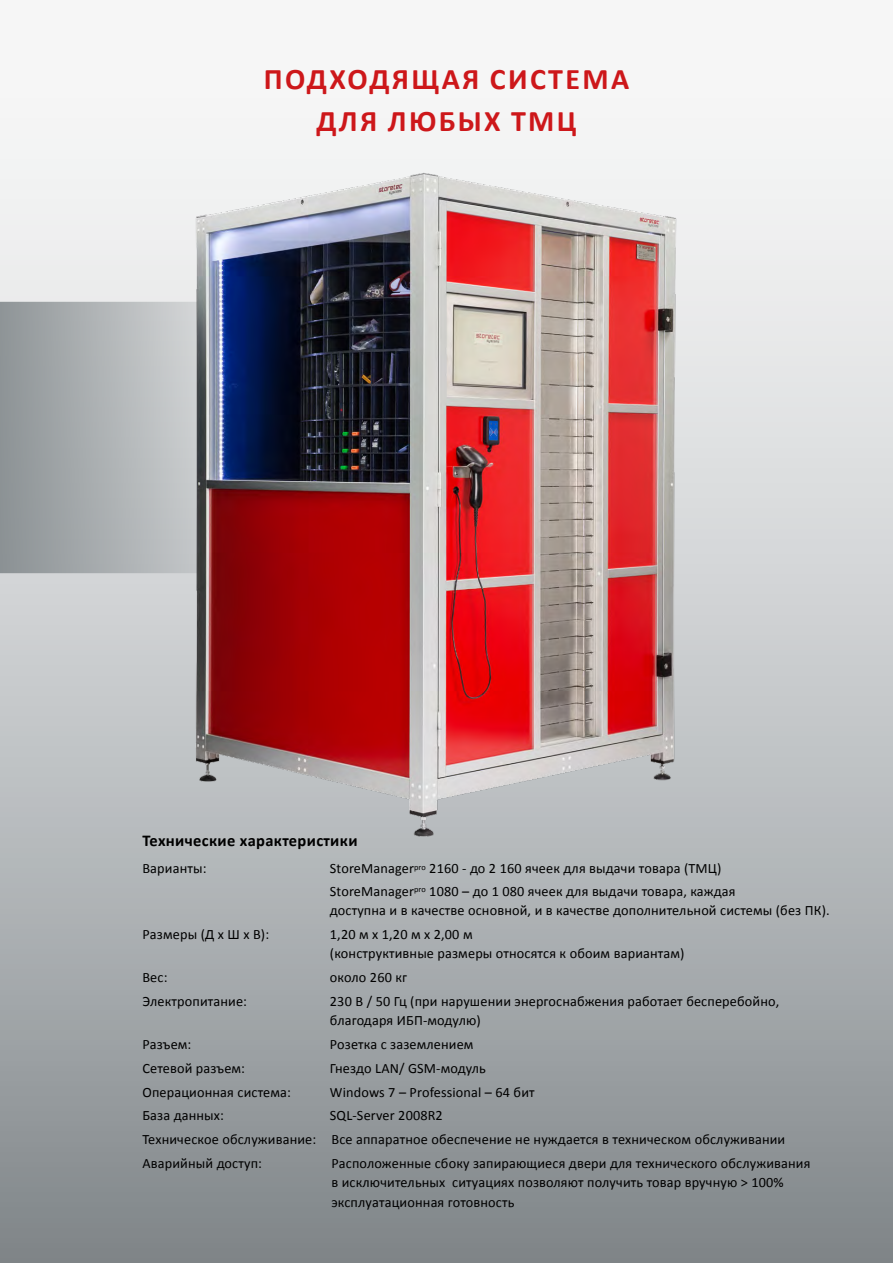
<style>
.page{position:relative;width:893px;height:1263px;background:#fff}
.page>*{position:absolute;margin:0;border:0;box-sizing:border-box;transform-origin:0 0}
.t1{font:700 30px/42px "Calibri";letter-spacing:.08em;color:#cd171a;text-align:center}
.t2{font:700 16.5px "Calibri";letter-spacing:.02em;color:#000}
.t3{font:14.25px/19.5px "Calibri";letter-spacing:.01em;color:#000}
</style>
<div class="page">
<div style="left:0;top:0;width:893px;height:1263px;background:linear-gradient(to bottom,#fff,#898f92)"></div>
<svg style="left:0;top:302px;width:170px;height:271px;background:#a7acae"></svg>
<img style="left:170px;top:138px;width:533px;height:720px">
<img style="left:884px;top:457px;width:9px;height:395px">
<h1 class="t1" style="left:264px;top:58px;width:367px">ПОДХОДЯЩАЯ СИСТЕМА<br>ДЛЯ ЛЮБЫХ ТМЦ</h1>
<p class="t2" style="left:142px;top:830px;width:217px">Технические характеристики</p>
<p class="t3" style="left:142px;top:859px;width:66px">Варианты:</p>
<p class="t3" style="left:330px;top:857px;width:407px;line-height:22.5px">StoreManager<sup>pro</sup> 2160 - до 2 160 ячеек для выдачи товара (ТМЦ)<br>StoreManager<sup>pro</sup> 1080 – до 1 080 ячеек для выдачи товара, каждая</p>
<p class="t3" style="left:330px;top:901px;width:501px">доступна и в качестве основной, и в качестве дополнительной системы (без ПК).</p>
<p class="t3" style="left:142px;top:924px;width:128px">Размеры (Д х Ш х В):</p>
<p class="t3" style="left:330px;top:924px;width:356px">1,20 м x 1,20 м x 2,00 м<br>(конструктивные размеры относятся к обоим вариантам)</p>
<p class="t3" style="left:142px;top:968px;width:27px">Вес:</p>
<p class="t3" style="left:330px;top:968px;width:79px">около 260 кг</p>
<p class="t3" style="left:142px;top:991px;width:106px">Электропитание:</p>
<p class="t3" style="left:330px;top:991px;width:451px">230 В / 50 Гц (при нарушении энергоснабжения работает бесперебойно, благодаря ИБП-модулю)</p>
<p class="t3" style="left:142px;top:1035px;width:51px">Разъем:</p>
<p class="t3" style="left:330px;top:1035px;width:145px">Розетка с заземлением</p>
<p class="t3" style="left:142px;top:1058px;width:104px">Сетевой разъем:</p>
<p class="t3" style="left:330px;top:1058px;width:158px">Гнездо LAN/ GSM-модуль</p>
<p class="t3" style="left:142px;top:1082px;width:150px">Операционная система:</p>
<p class="t3" style="left:330px;top:1082px;width:206px">Windows 7 – Professional – 64 бит</p>
<p class="t3" style="left:142px;top:1106px;width:83px">База данных:</p>
<p class="t3" style="left:142px;top:1104px;width:644px;line-height:23.7px;text-indent:188px">SQL-Server 2008R2<br>Техническое обслуживание: Все аппаратное обеспечение не нуждается в техническом обслуживании<br>Аварийный доступ:</p>
<p class="t3" style="left:331px;top:1153px;width:481px">Расположенные сбоку запирающиеся двери для технического обслуживания в исключительных ситуациях позволяют получить товар вручную &gt; 100% эксплуатационная готовность</p>
</div>
